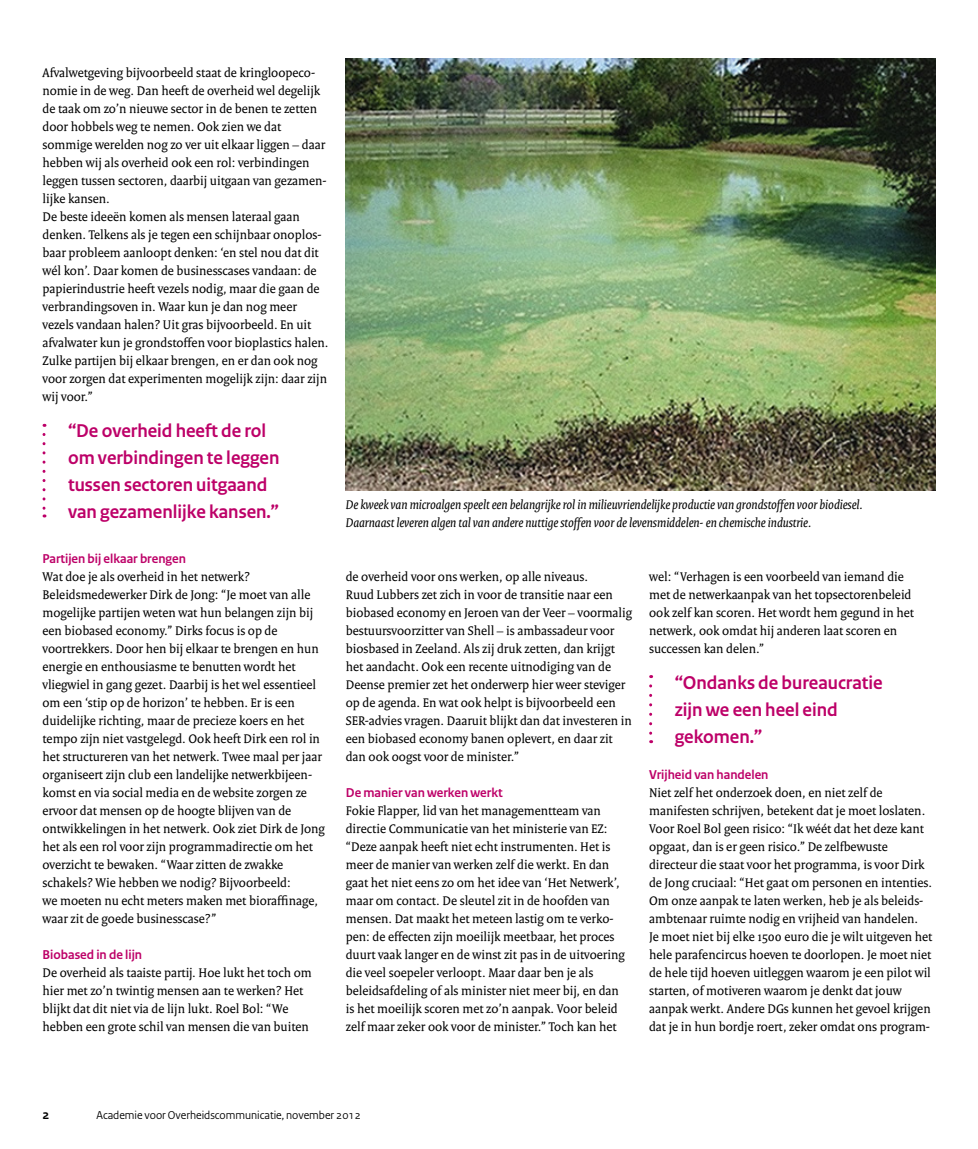
<style>
.page{position:relative;width:978px;height:1149px;background:#fff}
.page>*{position:absolute;margin:0;border:0;box-sizing:border-box;transform-origin:0 0}
.t1{font:700 19.5px/27px "Rijksoverheid Sans";color:#bd0068}
.t2{font:13.5px/18px "Rijksoverheid Serif";color:#000}
.t3{font:italic 13.5px/18px "Rijksoverheid Serif";color:#000}
.t4{font:700 13.5px "Rijksoverheid Sans";color:#bd0068}
.t5{font:700 13.5px "Rijksoverheid Sans";color:#000}
.t6{font:12px "Rijksoverheid Sans";color:#000}
</style>
<div class="page">
<svg style="left:649px;top:685px;width:3px;height:58px"></svg>
<svg style="left:43px;top:434px;width:3px;height:83px"></svg>
<img style="left:346px;top:58px;width:589px;height:432px">
<p class="t2" style="left:43px;top:63px;width:287px">Afvalwetgeving bijvoorbeeld staat de kringloopeco&shy;nomie in de weg. Dan heeft de overheid wel degelijk de taak om zo’n nieuwe sector in de benen te zetten door hobbels weg te nemen. Ook zien we dat sommige werelden nog zo ver uit elkaar liggen – daar hebben wij als overheid ook een rol: verbindingen leggen tussen sectoren, daarbij uitgaan van gezamen&shy;lijke kansen.<br>De beste ideeën komen als mensen lateraal gaan denken. Telkens als je tegen een schijnbaar onoplos&shy;baar probleem aanloopt denken: ‘en stel nou dat dit wél kon’. Daar komen de businesscases vandaan: de papierindustrie heeft vezels nodig, maar die gaan de verbrandingsoven in. Waar kun je dan nog meer vezels vandaan halen? Uit gras bijvoorbeeld. En uit afvalwater kun je grondstoffen voor bioplastics halen.<br>Zulke partijen bij elkaar brengen, en er dan ook nog voor zorgen dat experimenten mogelijk zijn: daar zijn wij voor.”</p>
<h1 class="t1" style="left:68px;top:417px;width:213px">“De overheid heeft de rol om verbindingen te leggen tussen sectoren uitgaand van gezamenlijke kansen.”</h1>
<p class="t4" style="left:43px;top:551px;width:145px">Partijen bij elkaar brengen</p>
<p class="t2" style="left:43px;top:567px;width:284px">Wat doe je als overheid in het netwerk?<br>Beleidsmedewerker Dirk de Jong: “Je moet van alle mogelijke partijen weten wat hun belangen zijn bij een biobased economy.” Dirks focus is op de voortrekkers. Door hen bij elkaar te brengen en hun energie en enthousiasme te benutten wordt het vliegwiel in gang gezet. Daarbij is het wel essentieel om een ‘stip op de horizon’ te hebben. Er is een duidelijke richting, maar de precieze koers en het tempo zijn niet vastgelegd. Ook heeft Dirk een rol in het structureren van het netwerk. Twee maal per jaar organiseert zijn club een landelijke netwerkbijeen&shy;komst en via social media en de website zorgen ze ervoor dat mensen op de hoogte blijven van de ontwikkelingen in het netwerk. Ook ziet Dirk de Jong het als een rol voor zijn programmadirectie om het overzicht te bewaken. “Waar zitten de zwakke schakels? Wie hebben we nodig? Bijvoorbeeld:<br>we moeten nu echt meters maken met bioraffinage, waar zit de goede businesscase?”</p>
<p class="t4" style="left:43px;top:947px;width:101px">Biobased in de lijn</p>
<p class="t2" style="left:43px;top:963px;width:271px">De overheid als taaiste partij. Hoe lukt het toch om hier met zo’n twintig mensen aan te werken? Het blijkt dat dit niet via de lijn lukt. Roel Bol: “We hebben een grote schil van mensen die van buiten</p>
<p class="t3" style="left:346px;top:495px;width:519px">De kweek van microalgen speelt een belangrijke rol in milieuvriendelijke productie van grondstoffen voor biodiesel.<br>Daarnaast leveren algen tal van andere nuttige stoffen voor de levensmiddelen- en chemische industrie.</p>
<p class="t2" style="left:346px;top:567px;width:288px">de overheid voor ons werken, op alle niveaus.<br>Ruud Lubbers zet zich in voor de transitie naar een biobased economy en Jeroen van der Veer – voormalig bestuursvoorzitter van Shell – is ambassadeur voor biosbased in Zeeland. Als zij druk zetten, dan krijgt het aandacht. Ook een recente uitnodiging van de Deense premier zet het onderwerp hier weer steviger op de agenda. En wat ook helpt is bijvoorbeeld een SER-advies vragen. Daaruit blijkt dan dat investeren in een biobased economy banen oplevert, en daar zit dan ook oogst voor de minister.”</p>
<p class="t4" style="left:346px;top:785px;width:158px">De manier van werken werkt</p>
<p class="t2" style="left:346px;top:801px;width:280px">Fokie Flapper, lid van het managementteam van directie Communicatie van het ministerie van EZ: “Deze aanpak heeft niet echt instrumenten. Het is meer de manier van werken zelf die werkt. En dan gaat het niet eens zo om het idee van ‘Het Netwerk’, maar om contact. De sleutel zit in de hoofden van mensen. Dat maakt het meteen lastig om te verko&shy;pen: de effecten zijn moeilijk meetbaar, het proces duurt vaak langer en de winst zit pas in de uitvoering die veel soepeler verloopt. Maar daar ben je als beleidsafdeling of als minister niet meer bij, en dan is het moeilijk scoren met zo’n aanpak. Voor beleid zelf maar zeker ook voor de minister.” Toch kan het</p>
<p class="t2" style="left:649px;top:567px;width:266px">wel: “Verhagen is een voorbeeld van iemand die met de netwerkaanpak van het topsectorenbeleid ook zelf kan scoren. Het wordt hem gegund in het netwerk, ook omdat hij anderen laat scoren en successen kan delen.”</p>
<h1 class="t1" style="left:675px;top:669px;width:210px">“Ondanks de bureaucratie zijn we een heel eind gekomen.”</h1>
<p class="t4" style="left:649px;top:767px;width:121px">Vrijheid van handelen</p>
<p class="t2" style="left:649px;top:783px;width:285px">Niet zelf het onderzoek doen, en niet zelf de manifesten schrijven, betekent dat je moet loslaten.<br>Voor Roel Bol geen risico: “Ik wéét dat het deze kant opgaat, dan is er geen risico.” De zelfbewuste directeur die staat voor het programma, is voor Dirk de Jong cruciaal: “Het gaat om personen en intenties.<br>Om onze aanpak te laten werken, heb je als beleids&shy;ambtenaar ruimte nodig en vrijheid van handelen.<br>Je moet niet bij elke 1500 euro die je wilt uitgeven het hele parafencircus hoeven te doorlopen. Je moet niet de hele tijd hoeven uitleggen waarom je een pilot wil starten, of motiveren waarom je denkt dat jouw aanpak werkt. Andere DGs kunnen het gevoel krijgen dat je in hun bordje roert, zeker omdat ons program-</p>
<p class="t5" style="left:43px;top:1106px;width:8px">2</p>
<p class="t6" style="left:97px;top:1107px;width:266px">Academie voor Overheidscommunicatie, november 2012</p>
</div>
